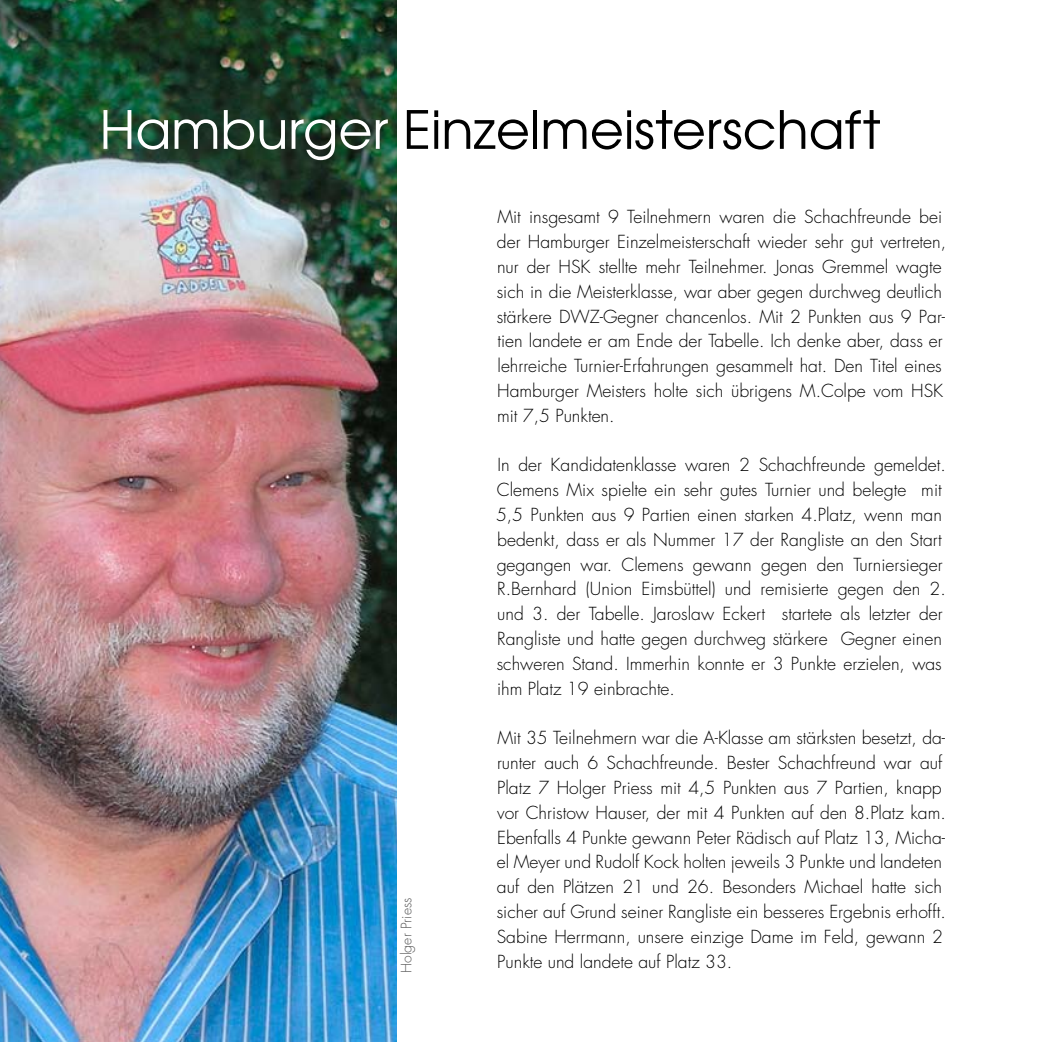
<style>
.page{position:relative;width:1042px;height:1042px;background:#fff}
.page>*{position:absolute;margin:0;border:0;box-sizing:border-box;transform-origin:0 0}
.t1{font:52.5px "Te X Gyre Adventor";color:#000}
.t2{font:300 17.5px/24.8px "Futura Std";color:#000}
.t3{font:300 14px "Futura Std";color:#565656}
.s1{color:#fff}
</style>
<div class="page">
<img style="left:0;top:0;width:397px;height:1042px">
<h1 class="t1" style="left:100px;top:88px;width:782px"><span class="s1">Hamburger</span> Einzelmeisterschaft</h1>
<p class="t3" style="left:398px;top:973px;width:77px;rotate:-90deg">Holger Priess</p>
<p class="t2" style="left:497px;top:205px;width:451px">Mit insgesamt 9 Teilnehmern waren die Schachfreunde bei der Hamburger Einzelmeisterschaft wieder sehr gut vertreten, nur der HSK stellte mehr Teilnehmer. Jonas Gremmel wagte sich in die Meisterklasse, war aber gegen durchweg deutlich stärkere DWZ-Gegner chancenlos. Mit 2 Punkten aus 9 Par&shy;tien landete er am Ende der Tabelle. Ich denke aber, dass er lehrreiche Turnier-Erfahrungen gesammelt hat. Den Titel eines Hamburger Meisters holte sich übrigens M.Colpe vom HSK mit 7,5 Punkten.</p>
<p class="t2" style="left:496px;top:453px;width:451px">In der Kandidatenklasse waren 2 Schachfreunde gemeldet.<br>Clemens Mix spielte ein sehr gutes Turnier und belegte mit 5,5 Punkten aus 9 Partien einen starken 4.Platz, wenn man bedenkt, dass er als Nummer 17 der Rangliste an den Start gegangen war. Clemens gewann gegen den Turniersieger R.Bernhard (Union Eimsbüttel) und remisierte gegen den 2. und 3. der Tabelle. Jaroslaw Eckert startete als letzter der Rangliste und hatte gegen durchweg stärkere Gegner einen schweren Stand. Immerhin konnte er 3 Punkte erzielen, was ihm Platz 19 einbrachte.</p>
<p class="t2" style="left:497px;top:726px;width:450px">Mit 35 Teilnehmern war die A-Klasse am stärksten besetzt, da&shy;runter auch 6 Schachfreunde. Bester Schachfreund war auf Platz 7 Holger Priess mit 4,5 Punkten aus 7 Partien, knapp vor Christow Hauser, der mit 4 Punkten auf den 8.Platz kam.<br>Ebenfalls 4 Punkte gewann Peter Rädisch auf Platz 13, Micha&shy;el Meyer und Rudolf Kock holten jeweils 3 Punkte und landeten auf den Plätzen 21 und 26. Besonders Michael hatte sich sicher auf Grund seiner Rangliste ein besseres Ergebnis erhofft.<br>Sabine Herrmann, unsere einzige Dame im Feld, gewann 2<br>Punkte und landete auf Platz 33.</p>
</div>
